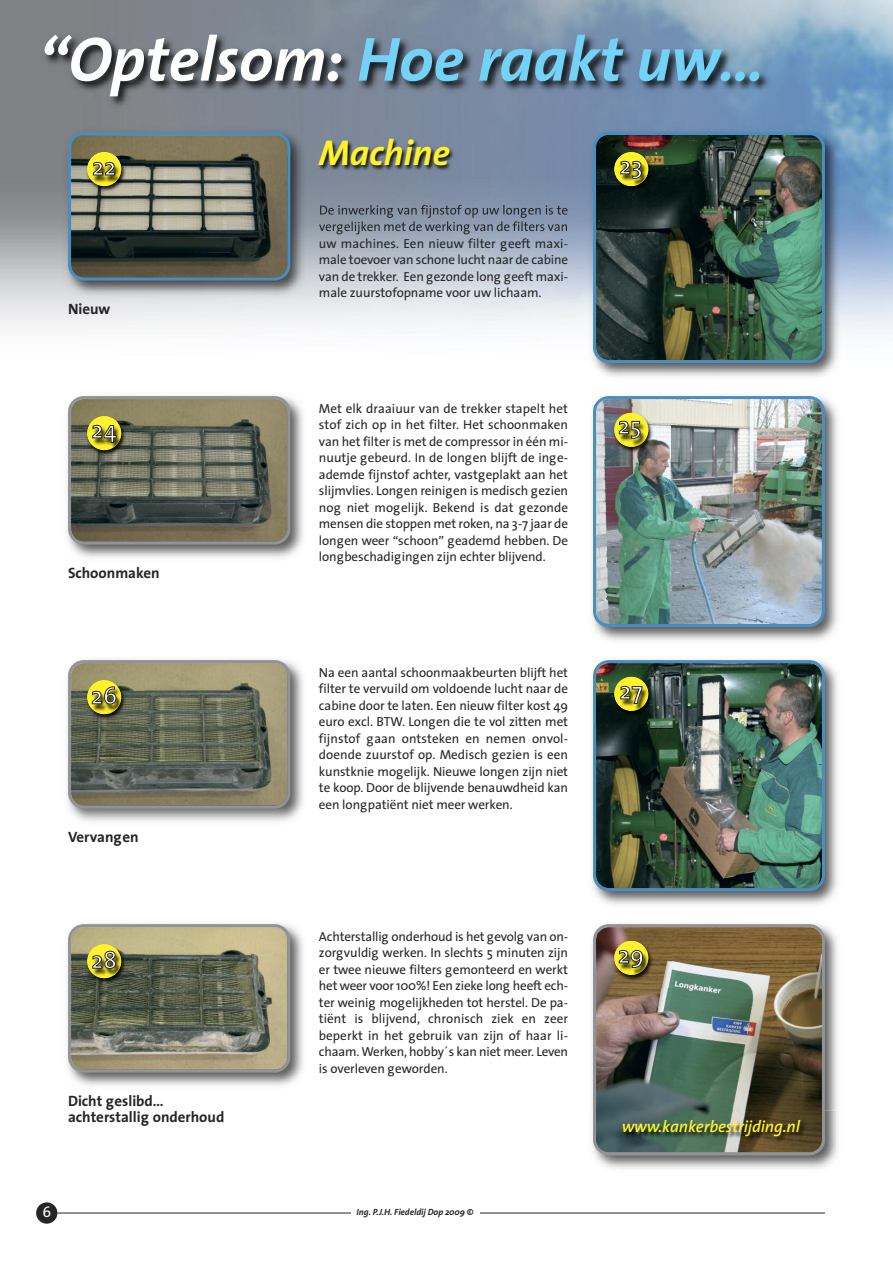
<style>
.page{position:relative;width:893px;height:1263px;background:#fff}
.page>*{position:absolute;margin:0;border:0;box-sizing:border-box;transform-origin:0 0}
.t1{font:italic 700 63px "Thesis Sans";color:#73d2f5}
.t2{font:italic 700 36px "Thesis Sans";color:#fff12a}
.t3{font:600 24px "Thesis Sans";letter-spacing:.02em;color:#fff}
.t4{font:italic 600 16.5px "Thesis Sans";letter-spacing:-.005em;color:#fff12a}
.t5{font:700 15px/16.5px "Thesis Sans";color:#272627}
.t6{font:15px "Thesis Sans";color:#fff}
.t7{font:13.2px/16.5px "Thesis Sans";letter-spacing:-.005em;color:#272627;text-align:justify}
.t8{font:italic 700 9px "Thesis Sans";letter-spacing:-.005em;color:#272627}
.s1{color:#fff}
</style>
<div class="page">
<div style="left:36px;top:1202px;width:21px;height:22px;background:#272627;border-radius:50%"></div>
<hr style="left:57px;top:1213px;width:768px;height:1px;background:#272627">
<div style="left:351px;top:1209px;width:128px;height:38px;background:#fff"></div>
<img style="left:0;top:0;width:893px;height:335px">
<img style="left:586px;top:156px;width:258px;height:221px">
<img style="left:593px;top:156px;width:232px;height:207px">
<img style="left:592px;top:399px;width:246px;height:242px">
<img style="left:593px;top:396px;width:232px;height:231px">
<img style="left:595px;top:403px;width:1px;height:56px">
<img style="left:596px;top:403px;width:75px;height:56px">
<img style="left:609px;top:407px;width:51px;height:51px">
<img style="left:592px;top:662px;width:246px;height:243px">
<img style="left:593px;top:660px;width:232px;height:231px">
<img style="left:596px;top:668px;width:77px;height:56px">
<img style="left:609px;top:671px;width:51px;height:51px">
<img style="left:592px;top:926px;width:246px;height:227px">
<img style="left:593px;top:924px;width:232px;height:186px">
<img style="left:597px;top:932px;width:75px;height:56px">
<img style="left:609px;top:935px;width:51px;height:51px">
<img style="left:61px;top:156px;width:249px;height:144px">
<img style="left:597px;top:156px;width:76px;height:43px">
<img style="left:609px;top:156px;width:51px;height:42px">
<img style="left:614px;top:156px;width:34px;height:30px">
<img style="left:67px;top:395px;width:237px;height:163px">
<svg style="left:68px;top:396px;width:222px;height:149px;background:#6f6f5f"></svg>
<img style="left:67px;top:659px;width:237px;height:163px">
<svg style="left:68px;top:660px;width:222px;height:149px;background:#767765"></svg>
<img style="left:70px;top:673px;width:75px;height:56px">
<img style="left:82px;top:675px;width:51px;height:51px">
<img style="left:67px;top:923px;width:237px;height:163px">
<svg style="left:68px;top:924px;width:222px;height:149px;background:#87866f"></svg>
<img style="left:70px;top:938px;width:75px;height:55px">
<img style="left:82px;top:939px;width:51px;height:51px">
<img style="left:0;top:13px;width:893px;height:143px">
<img style="left:597px;top:132px;width:228px;height:24px">
<img style="left:597px;top:135px;width:225px;height:13px">
<img style="left:61px;top:126px;width:536px;height:30px">
<img style="left:620px;top:152px;width:22px;height:4px">
<svg style="left:68px;top:132px;width:222px;height:149px;background:#676b5d"></svg>
<img style="left:71px;top:144px;width:74px;height:12px">
<img style="left:93px;top:152px;width:22px;height:4px">
<img style="left:310px;top:156px;width:287px;height:74px">
<img style="left:596px;top:156px;width:1px;height:43px">
<img style="left:310px;top:122px;width:287px;height:4px">
<img style="left:593px;top:137px;width:4px;height:19px">
<svg style="left:596px;top:143px;width:2px;height:13px"></svg>
<img style="left:320px;top:205px;width:97px;height:13px">
<img style="left:319px;top:221px;width:96px;height:9px">
<img style="left:70px;top:407px;width:75px;height:56px">
<img style="left:82px;top:411px;width:51px;height:51px">
<img style="left:592px;top:1110px;width:244px;height:59px">
<img style="left:593px;top:1110px;width:232px;height:45px">
<img style="left:596px;top:1139px;width:226px;height:13px">
<h1 class="t1" style="left:38px;top:35px;width:727px"><span class="s1">“Optelsom:</span> Hoe raakt uw…</h1>
<h2 class="t2" style="left:319px;top:139px;width:133px">Machine</h2>
<h3 class="t3" style="left:92px;top:157px;width:25px">22</h3>
<h3 class="t3" style="left:620px;top:156px;width:25px">23</h3>
<p class="t5" style="left:68px;top:302px;width:44px">Nieuw</p>
<h3 class="t3" style="left:92px;top:420px;width:27px">24</h3>
<p class="t5" style="left:68px;top:566px;width:93px">Schoonmaken</p>
<h3 class="t3" style="left:91px;top:686px;width:27px">26</h3>
<p class="t5" style="left:68px;top:830px;width:72px">Vervangen</p>
<h3 class="t3" style="left:92px;top:951px;width:27px">28</h3>
<p class="t5" style="left:68px;top:1094px;width:158px">Dicht geslibd… achterstallig onderhoud</p>
<p class="t7" style="left:319px;top:236px;width:251px">uw machines. Een nieuw filter geeft maxi&shy;male toevoer van schone lucht naar de cabine van de trekker. Een gezonde long geeft maxi&shy;male zuurstofopname voor uw lichaam.</p>
<p class="t7" style="left:319px;top:401px;width:251px">Met elk draaiuur van de trekker stapelt het stof zich op in het filter. Het schoonmaken van het filter is met de compressor in één mi&shy;nuutje gebeurd. In de longen blijft de inge&shy;ademde fijnstof achter, vastgeplakt aan het slijmvlies. Longen reinigen is medisch gezien nog niet mogelijk. Bekend is dat gezonde mensen die stoppen met roken, na 3-7 jaar de longen weer “schoon” geademd hebben. De longbeschadigingen zijn echter blijvend.</p>
<p class="t7" style="left:319px;top:665px;width:251px">Na een aantal schoonmaakbeurten blijft het filter te vervuild om voldoende lucht naar de cabine door te laten. Een nieuw filter kost 49 euro excl. BTW. Longen die te vol zitten met fijnstof gaan ontsteken en nemen onvol&shy;doende zuurstof op. Medisch gezien is een kunstknie mogelijk. Nieuwe longen zijn niet te koop. Door de blijvende benauwdheid kan een longpatiënt niet meer werken.</p>
<p class="t7" style="left:319px;top:929px;width:251px">Achterstallig onderhoud is het gevolg van on&shy;zorgvuldig werken. In slechts 5 minuten zijn er twee nieuwe filters gemonteerd en werkt het weer voor 100%! Een zieke long heeft ech&shy;ter weinig mogelijkheden tot herstel. De pa&shy;tiënt is blijvend, chronisch ziek en zeer beperkt in het gebruik van zijn of haar li&shy;chaam. Werken, hobby´s kan niet meer. Leven is overleven geworden.</p>
<p class="t6" style="left:42px;top:1206px;width:10px">6</p>
<p class="t8" style="left:357px;top:1209px;width:118px">Ing. P.J.H. Fiedeldij Dop 2009 ©</p>
<h3 class="t3" style="left:618px;top:416px;width:25px">25</h3>
<h3 class="t3" style="left:620px;top:681px;width:25px">27</h3>
<h3 class="t3" style="left:618px;top:945px;width:27px">29</h3>
<p class="t4" style="left:622px;top:1119px;width:180px">www.kankerbestrijding.nl</p>
</div>
